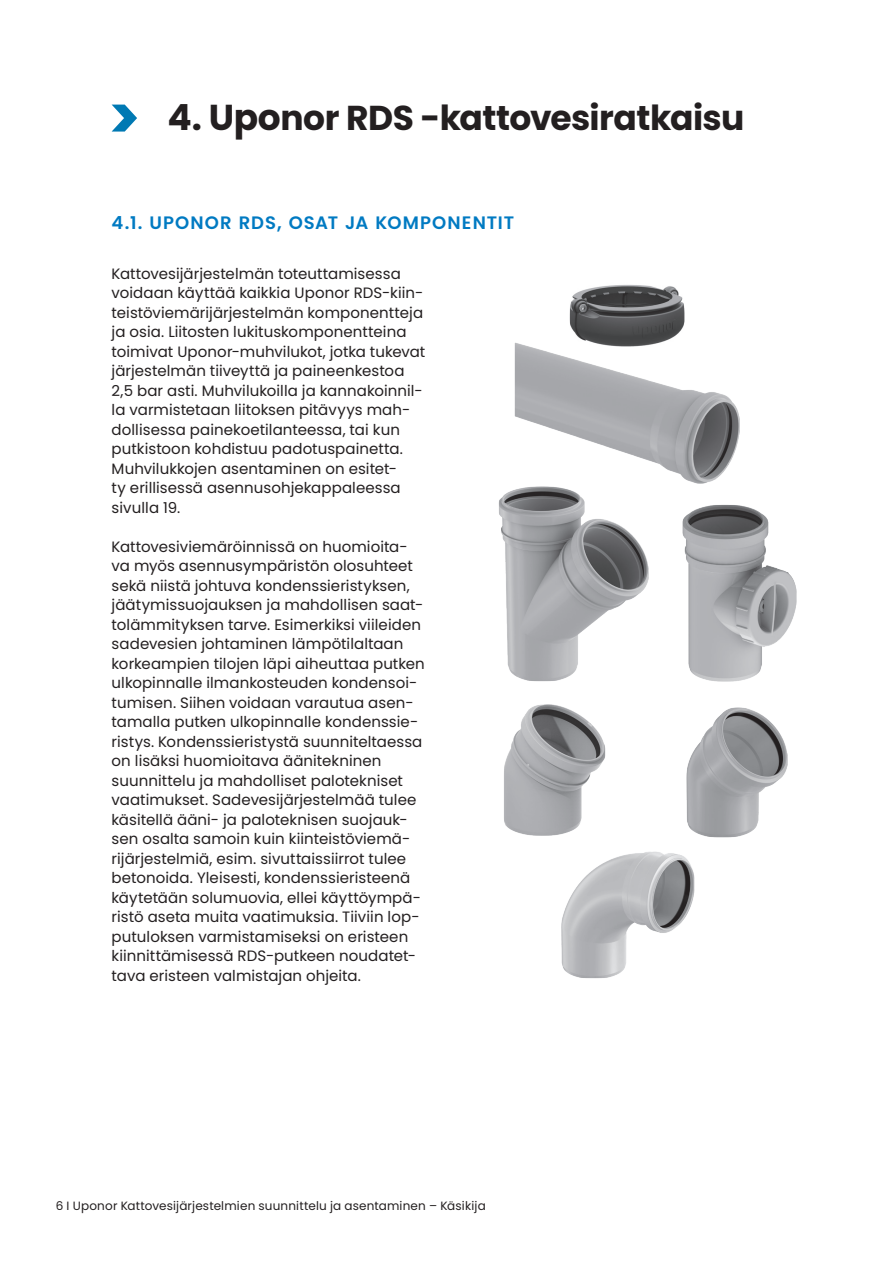
<style>
.page{position:relative;width:893px;height:1263px;background:#fff}
.page>*{position:absolute;margin:0;border:0;box-sizing:border-box;transform-origin:0 0}
.Paaotsikko_sin_2021{font:700 34.5px "Poppins";letter-spacing:-.015em;color:#231f20}
.Väliotsikot_X_x{font:600 18px "Poppins";letter-spacing:.06em;color:#007ac2}
.Leipateksti_2021{font:15px/19.5px "Poppins";letter-spacing:.005em;color:#231f20}
.t1{font:12px "Poppins";letter-spacing:.015em;color:#231f20}
.s1{font-size:36px}
</style>
<div class="page">
<svg style="left:112px;top:105px;width:25px;height:27px"></svg>
<img style="left:570px;top:285px;width:114px;height:57px">
<img style="left:515px;top:342px;width:225px;height:142px">
<img style="left:499px;top:486px;width:150px;height:195px">
<img style="left:682px;top:505px;width:115px;height:177px">
<img style="left:504px;top:704px;width:101px;height:132px">
<img style="left:686px;top:707px;width:102px;height:130px">
<img style="left:561px;top:851px;width:133px;height:127px">
<p class="Paaotsikko_sin_2021" style="left:167px;top:98px;width:578px"><span class="s1">4. Upo</span>nor RDS -kattovesiratkaisu</p>
<p class="Väliotsikot_X_x" style="left:112px;top:213px;width:404px">4.1. UPONOR RDS, OSAT JA KOMPONENTIT</p>
<p class="Leipateksti_2021" style="left:112px;top:264px;width:315px">Kattovesijärjestelmän toteuttamisessa voidaan käyttää kaikkia Uponor RDS-kiin&shy;teistöviemärijärjestelmän komponentteja ja osia. Liitosten lukituskomponentteina toimivat Uponor-muhvilukot, jotka tukevat järjestelmän tiiveyttä ja paineenkestoa 2,5 bar asti. Muhvilukoilla ja kannakoinnil&shy;la varmistetaan liitoksen pitävyys mah&shy;dollisessa painekoetilanteessa, tai kun putkistoon kohdistuu padotuspainetta.<br>Muhvilukkojen asentaminen on esitet-<br>ty erillisessä asennusohjekappaleessa sivulla 19.</p>
<p class="Leipateksti_2021" style="left:112px;top:537px;width:315px">Kattovesiviemäröinnissä on huomioita&shy;va myös asennusympäristön olosuhteet sekä niistä johtuva kondenssieristyksen, jäätymissuojauksen ja mahdollisen saat&shy;tolämmityksen tarve. Esimerkiksi viileiden sadevesien johtaminen lämpötilaltaan korkeampien tilojen läpi aiheuttaa putken ulkopinnalle ilmankosteuden kondensoi&shy;tumisen. Siihen voidaan varautua asen&shy;tamalla putken ulkopinnalle kondenssie&shy;ristys. Kondenssieristystä suunniteltaessa on lisäksi huomioitava äänitekninen suunnittelu ja mahdolliset palotekniset vaatimukset. Sadevesijärjestelmää tulee käsitellä ääni- ja paloteknisen suojauk&shy;sen osalta samoin kuin kiinteistöviemä&shy;rijärjestelmiä, esim. sivuttaissiirrot tulee betonoida. Yleisesti, kondenssieristeenä käytetään solumuovia, ellei käyttöympä&shy;ristö aseta muita vaatimuksia. Tiiviin lop&shy;putuloksen varmistamiseksi on eristeen kiinnittämisessä RDS-putkeen noudatet&shy;tava eristeen valmistajan ohjeita.</p>
<p class="t1" style="left:56px;top:1199px;width:431px">6 I Uponor Kattovesijärjestelmien suunnittelu ja asentaminen – Käsikija</p>
</div>
